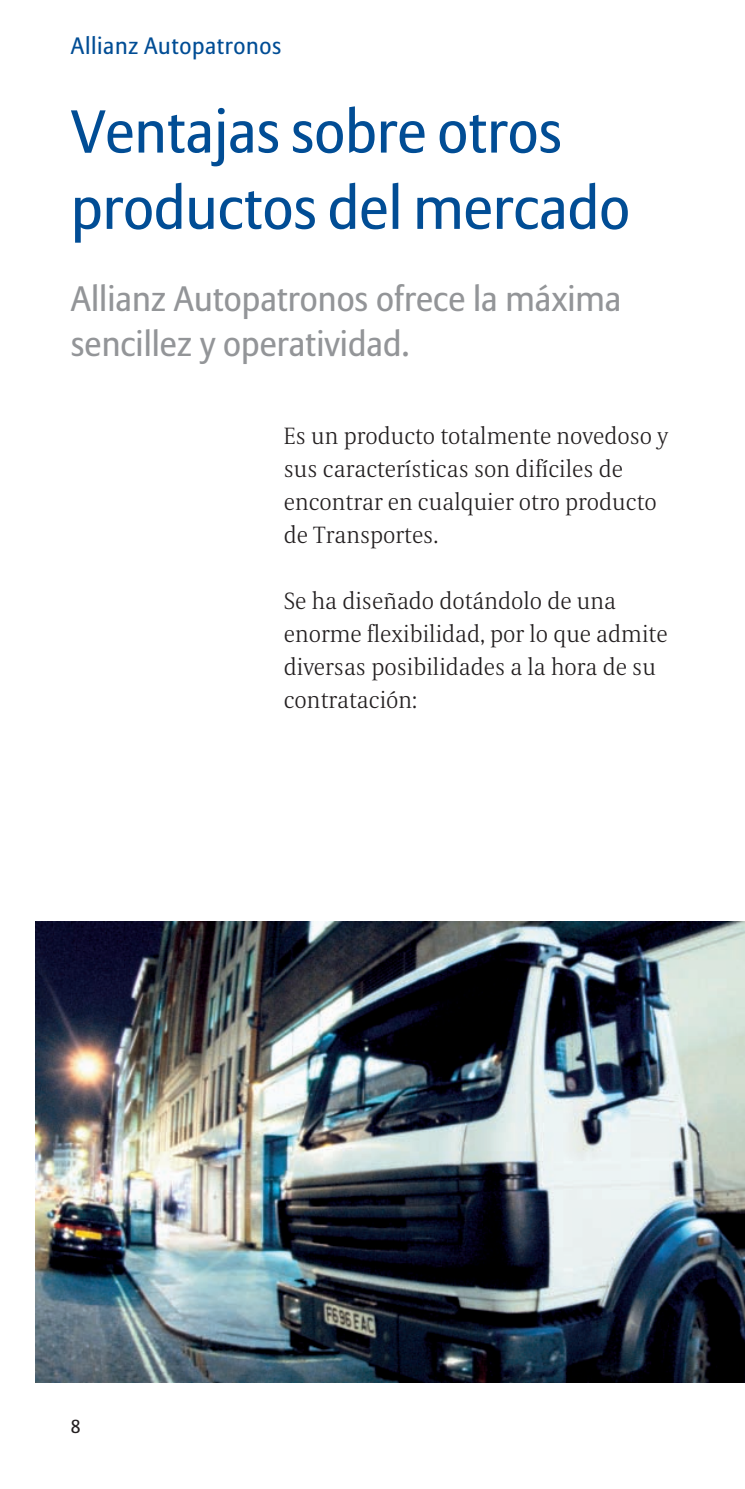
<style>
.page{position:relative;width:745px;height:1489px;background:#fff}
.page>*{position:absolute;margin:0;border:0;box-sizing:border-box;transform-origin:0 0}
.t1{font:60px/76.2px "Allianz Sans";color:#014d95}
.t2{font:35px/45px "Allianz Sans";color:#939598}
.t3{font:300 23.5px/33px "Allianz Serif";color:#231f20}
.t4{font:23.5px "Allianz Sans";letter-spacing:.025em;color:#014d95}
.t5{font:18.75px "Allianz Sans";color:#231f20}
</style>
<div class="page">
<img style="left:35px;top:921px;width:709px;height:461px">
<p class="t4" style="left:71px;top:32px;width:212px">Allianz Autopatronos</p>
<h1 class="t1" style="left:71px;top:94px;width:560px">Ventajas sobre otros productos del mercado</h1>
<h2 class="t2" style="left:71px;top:276px;width:551px">Allianz Autopatronos ofrece la máxima sencillez y operatividad.</h2>
<p class="t3" style="left:283px;top:419px;width:385px">Es un producto totalmente novedoso y sus características son difíciles de encontrar en cualquier otro producto de Transportes.</p>
<p class="t3" style="left:283px;top:584px;width:385px">Se ha diseñado dotándolo de una enorme flexibilidad, por lo que admite diversas posibilidades a la hora de su contratación:</p>
<p class="t5" style="left:71px;top:1414px;width:11px">8</p>
</div>
